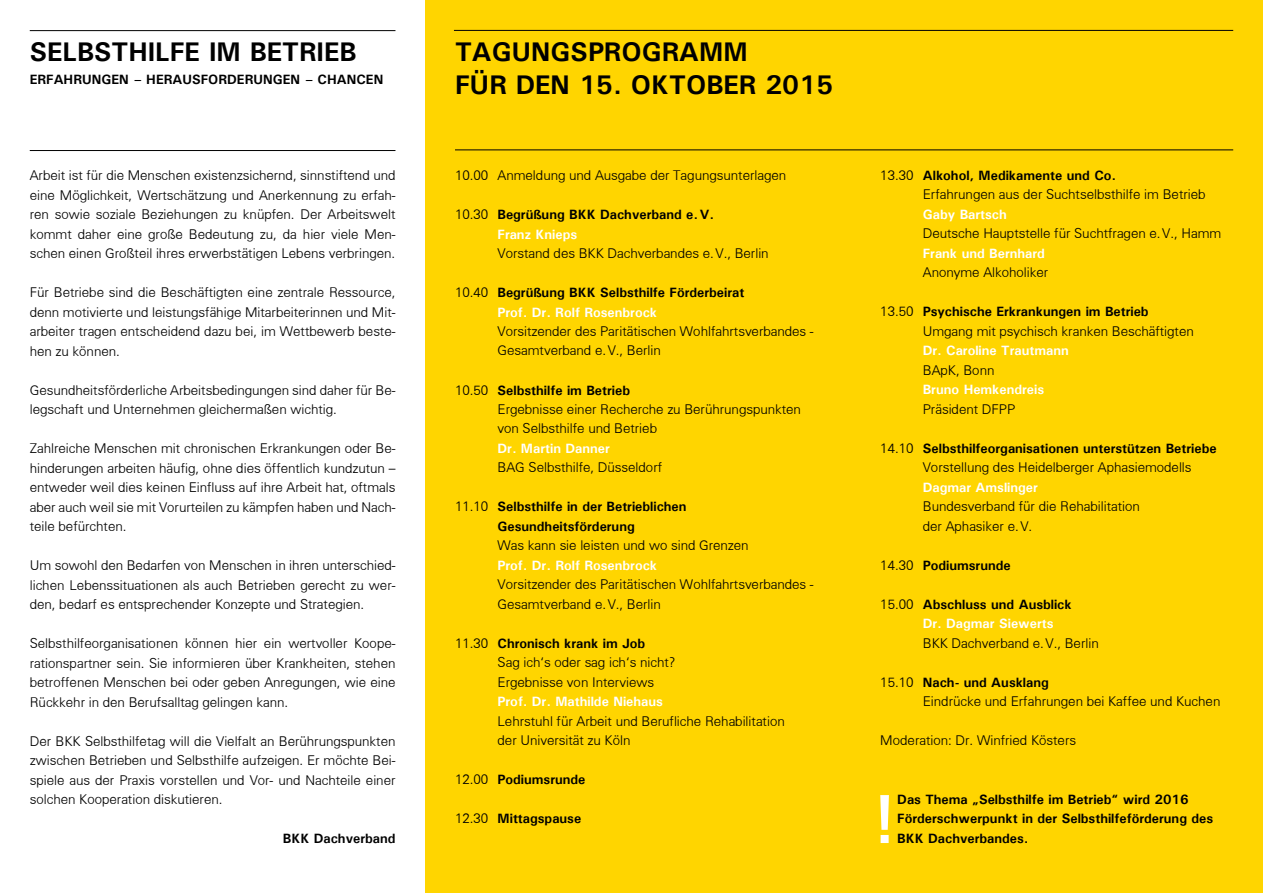
<style>
.page{position:relative;width:1263px;height:893px;background:#fff}
.page>*{position:absolute;margin:0;border:0;box-sizing:border-box;transform-origin:0 0}
.t1{font:700 27px/33px "Univers";color:#000}
.t2{font:300 13.5px/19.5px "Univers";color:#000}
.t3{font:700 13.5px/19.5px "Univers";color:#000}
.t4{font:700 13.5px "Univers";color:#fff}
.s1{font-weight:300}
.s2{color:#fff}
.s3{font-weight:700}
</style>
<div class="page">
<div style="left:425px;top:0;width:838px;height:893px;background:#ffd500"></div>
<hr style="left:30px;top:150px;width:365px;height:1px;background:#000">
<hr style="left:455px;top:150px;width:778px;height:1px;background:#000">
<hr style="left:30px;top:30px;width:365px;height:1px;background:#000">
<hr style="left:454px;top:30px;width:779px;height:1px;background:#000">
<svg style="left:880px;top:795px;width:9px;height:48px"></svg>
<h1 class="t1" style="left:30px;top:35px;width:328px">SELBSTHILFE IM BETRIEB</h1>
<p class="t3" style="left:30px;top:69px;width:355px">ERFAHRUNGEN – HERAUSFORDERUNGEN – CHANCEN</p>
<p class="t2" style="left:30px;top:165px;width:367px;text-align:justify">Arbeit ist für die Menschen existenzsichernd, sinnstiftend und eine Möglichkeit, Wertschätzung und Anerkennung zu erfah&shy;ren sowie soziale Beziehungen zu knüpfen. Der Arbeitswelt kommt daher eine große Bedeutung zu, da hier viele Men&shy;schen einen Großteil ihres erwerbstätigen Lebens verbringen.</p>
<p class="t2" style="left:30px;top:282px;width:367px;text-align:justify">Für Betriebe sind die Beschäftigten eine zentrale Ressource, denn motivierte und leistungsfähige Mitarbeiterinnen und Mit&shy;arbeiter tragen entscheidend dazu bei, im Wettbewerb beste&shy;hen zu können.</p>
<p class="t2" style="left:30px;top:380px;width:367px">Gesundheitsförderliche Arbeitsbedingungen sind daher für Be&shy;legschaft und Unternehmen gleichermaßen wichtig.</p>
<p class="t2" style="left:30px;top:438px;width:367px;text-align:justify">Zahlreiche Menschen mit chronischen Erkrankungen oder Be&shy;hinderungen arbeiten häufig, ohne dies öffentlich kundzutun – entweder weil dies keinen Einfluss auf ihre Arbeit hat, oftmals aber auch weil sie mit Vorurteilen zu kämpfen haben und Nach&shy;teile befürchten.</p>
<p class="t2" style="left:30px;top:555px;width:367px;text-align:justify">Um sowohl den Bedarfen von Menschen in ihren unterschied&shy;lichen Lebenssituationen als auch Betrieben gerecht zu wer&shy;den, bedarf es entsprechender Konzepte und Strategien.</p>
<p class="t2" style="left:30px;top:633px;width:367px;text-align:justify">Selbsthilfeorganisationen können hier ein wertvoller Koope&shy;rationspartner sein. Sie informieren über Krankheiten, stehen betroffenen Menschen bei oder geben Anregungen, wie eine Rückkehr in den Berufsalltag gelingen kann.</p>
<p class="t2" style="left:30px;top:731px;width:367px;text-align:justify">Der BKK Selbsthilfetag will die Vielfalt an Berührungspunkten zwischen Betrieben und Selbsthilfe aufzeigen. Er möchte Bei&shy;spiele aus der Praxis vorstellen und Vor- und Nachteile einer solchen Kooperation diskutieren.</p>
<p class="t3" style="left:283px;top:828px;width:114px">BKK Dachverband</p>
<h1 class="t1" style="left:455px;top:35px;width:379px">TAGUNGSPROGRAMM<br>FÜR DEN 15. OKTOBER 2015</h1>
<p class="t2" style="left:455px;top:165px;width:333px">10.00 Anmeldung und Ausgabe der Tagungsunterlagen</p>
<p class="t3" style="left:497px;top:204px;width:218px;text-indent:-43px"><span class="s1">10.30</span> Begrüßung BKK Dachverband e.V.<br><span class="s2">Franz Knieps</span></p>
<p class="t2" style="left:497px;top:243px;width:273px">Vorstand des BKK Dachverbandes e.V., Berlin</p>
<p class="t3" style="left:497px;top:282px;width:248px;text-indent:-43px"><span class="s1">10.40</span> Begrüßung BKK Selbsthilfe Förderbeirat<br><span class="s2">Prof. Dr. Rolf Rosenbrock</span></p>
<p class="t2" style="left:497px;top:321px;width:318px">Vorsitzender des Paritätischen Wohlfahrtsverbandes -<br>Gesamtverband e.V., Berlin</p>
<p class="t2" style="left:497px;top:380px;width:305px;text-indent:-43px">10.50 <span class="s3">Selbsthilfe im Betrieb<br></span>Ergebnisse einer Recherche zu Berührungspunkten von Selbsthilfe und Betrieb</p>
<p class="t4" style="left:497px;top:440px;width:114px">Dr. Martin Danner</p>
<p class="t2" style="left:497px;top:458px;width:166px">BAG Selbsthilfe, Düsseldorf</p>
<p class="t3" style="left:497px;top:497px;width:190px;text-indent:-43px"><span class="s1">11.10</span> Selbsthilfe in der Betrieblichen<br>Gesundheitsförderung</p>
<p class="t2" style="left:497px;top:536px;width:253px">Was kann sie leisten und wo sind Grenzen</p>
<p class="t4" style="left:497px;top:557px;width:161px">Prof. Dr. Rolf Rosenbrock</p>
<p class="t2" style="left:497px;top:575px;width:318px">Vorsitzender des Paritätischen Wohlfahrtsverbandes -<br>Gesamtverband e.V., Berlin</p>
<p class="t2" style="left:498px;top:633px;width:179px;text-indent:-43px">11.30 <span class="s3">Chronisch krank im Job<br></span>Sag ich‘s oder sag ich‘s nicht?<br>Ergebnisse von Interviews</p>
<p class="t4" style="left:498px;top:693px;width:167px">Prof. Dr. Mathilde Niehaus</p>
<p class="t2" style="left:498px;top:711px;width:289px">Lehrstuhl für Arbeit und Berufliche Rehabilitation der Universität zu Köln</p>
<p class="t3" style="left:455px;top:770px;width:132px"><span class="s1">12.00</span> Podiumsrunde</p>
<p class="t3" style="left:455px;top:809px;width:128px"><span class="s1">12.30</span> Mittagspause</p>
<p class="t2" style="left:923px;top:165px;width:284px;text-indent:-43px">13.30 <span class="s3">Alkohol, Medikamente und Co.<br></span>Erfahrungen aus der Suchtselbsthilfe im Betrieb</p>
<p class="t4" style="left:923px;top:206px;width:85px">Gaby Bartsch</p>
<p class="t2" style="left:923px;top:224px;width:300px">Deutsche Hauptstelle für Suchtfragen e.V., Hamm</p>
<p class="t4" style="left:923px;top:245px;width:124px">Frank und Bernhard</p>
<p class="t2" style="left:923px;top:263px;width:127px">Anonyme Alkoholiker</p>
<p class="t2" style="left:923px;top:302px;width:272px;text-indent:-43px">13.50 <span class="s3">Psychische Erkrankungen im Betrieb<br></span>Umgang mit psychisch kranken Beschäftigten</p>
<p class="t4" style="left:923px;top:342px;width:147px">Dr. Caroline Trautmann</p>
<p class="t2" style="left:923px;top:360px;width:73px">BApK, Bonn</p>
<p class="t4" style="left:923px;top:381px;width:123px">Bruno Hemkendreis</p>
<p class="t2" style="left:923px;top:399px;width:94px">Präsident DFPP</p>
<p class="t2" style="left:923px;top:438px;width:295px;text-indent:-43px">14.10 <span class="s3">Selbsthilfeorganisationen unterstützen Betriebe<br></span>Vorstellung des Heidelberger Aphasiemodells</p>
<p class="t4" style="left:923px;top:479px;width:117px">Dagmar Amslinger</p>
<p class="t2" style="left:923px;top:496px;width:219px">Bundesverband für die Rehabilitation der Aphasiker e.V.</p>
<p class="t3" style="left:880px;top:555px;width:132px"><span class="s1">14.30</span> Podiumsrunde</p>
<p class="t3" style="left:923px;top:594px;width:150px;text-indent:-43px"><span class="s1">15.00</span> Abschluss und Ausblick<br><span class="s2">Dr. Dagmar Siewerts</span></p>
<p class="t2" style="left:923px;top:633px;width:177px">BKK Dachverband e.V., Berlin</p>
<p class="t2" style="left:923px;top:672px;width:299px;text-indent:-43px">15.10 <span class="s3">Nach- und Ausklang<br></span>Eindrücke und Erfahrungen bei Kaffee und Kuchen</p>
<p class="t2" style="left:880px;top:730px;width:197px">Moderation: Dr. Winfried Kösters</p>
<p class="t3" style="left:897px;top:789px;width:317px">Das Thema „Selbsthilfe im Betrieb“ wird 2016<br>Förderschwerpunkt in der Selbsthilfeförderung des<br>BKK Dachverbandes.</p>
</div>
